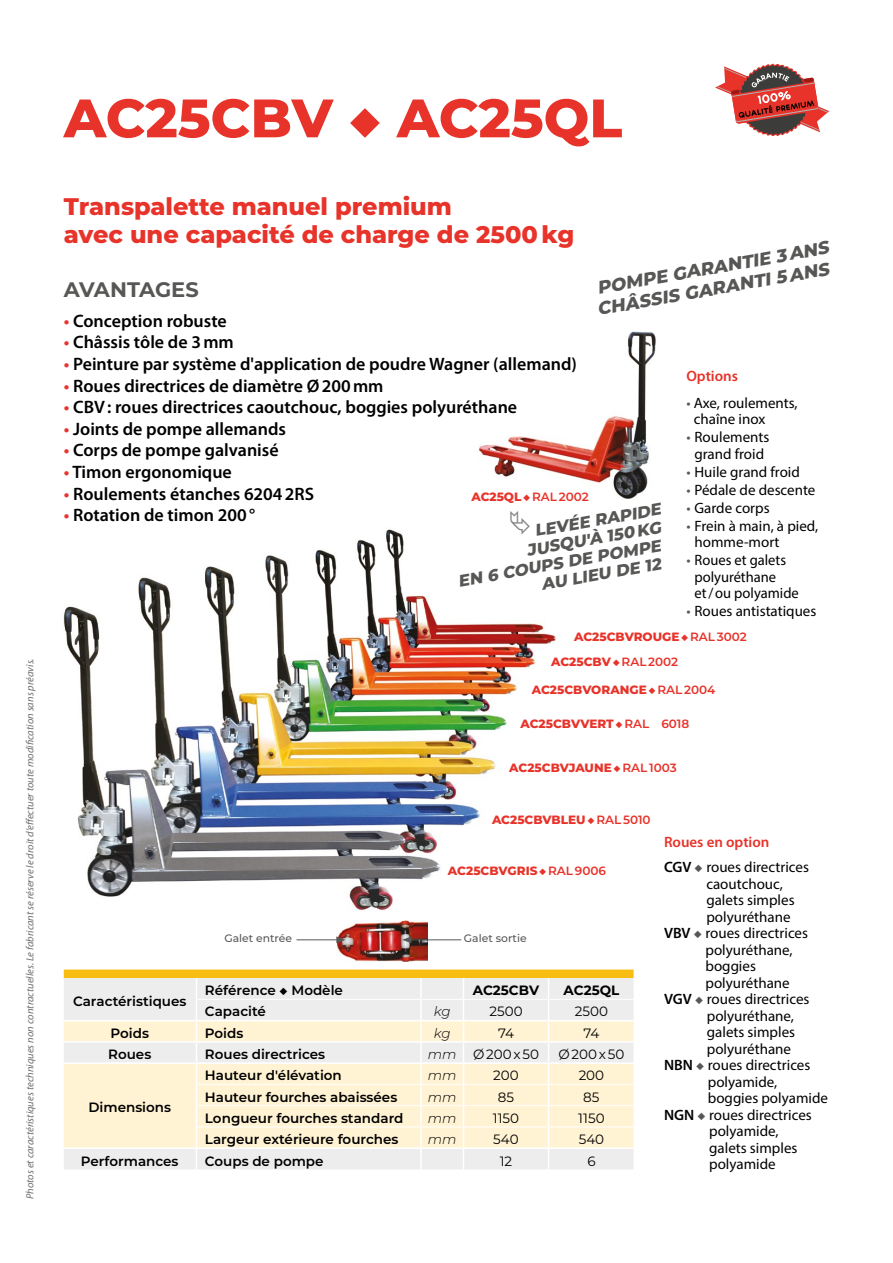
<style>
.page{position:relative;width:893px;height:1263px;background:#fff}
.page>*{position:absolute;margin:0;border:0;box-sizing:border-box;transform-origin:0 0}
.t1{font:800 54px "Montserrat";color:#e7332a}
.t2{font:800 24px/28.8px "Montserrat";color:#e7332a}
.t3{font:700 21px "Montserrat";letter-spacing:-.005em;color:#575756}
.t4{font:600 18px "Myriad Pro";color:#000}
.t5{font:italic 800 18px/21px "Montserrat";color:#575756}
.t6{font:italic 800 16.5px "Montserrat";color:#575756}
.t7{font:15px/16.5px "Myriad Pro";color:#000}
.t8{font:600 15px "Myriad Pro";color:#e7332a}
.t9{font:600 13.5px "Montserrat";color:#000}
.t10{font:13.5px "Montserrat";color:#000}
.t11{font:700 13.5px "Montserrat";color:#000}
.t12{font:italic 300 13.5px "Montserrat";color:#000}
.t13{font:800 12px/24.5px "Montserrat";color:#e7332a}
.t14{font:500 10.8px "Montserrat";color:#575756}
.t15{font:italic 10.5px "Myriad Pro";color:#706f6f}
.s1{color:#e7332a}
.s2{color:#575756}
.s3{font-weight:600}
.s4{font-weight:300;font-style:italic}
.s5{font-weight:600;color:#e7332a}
.s6{font-family:"Montserrat";font-weight:600;font-size:13.5px;color:#575756}
</style>
<div class="page">
<img style="left:63px;top:529px;width:493px;height:382px">
<svg style="left:64px;top:969px;width:570px;height:200px;background:#f7eed8"></svg>
<svg style="left:715px;top:64px;width:114px;height:72px"></svg>
<img style="left:336px;top:921px;width:91px;height:40px">
<hr style="left:409px;top:939px;width:52px;height:1px;background:#575756">
<svg style="left:402px;top:936px;width:9px;height:7px"></svg>
<hr style="left:296px;top:939px;width:43px;height:1px;background:#575756">
<svg style="left:336px;top:936px;width:10px;height:7px"></svg>
<img style="left:478px;top:331px;width:178px;height:168px">
<svg style="left:510px;top:529px;width:20px;height:6px"></svg>
<p class="t15" style="left:23px;top:1199px;width:542px;rotate:-90deg">Photos et caractéristiques techniques non contractuelles. Le fabricant se réserve le droit d’effectuer toute modification sans préavis.</p>
<h1 class="t1" style="left:64px;top:79px;width:560px">AC25CBV ◆ AC25QL</h1>
<h2 class="t2" style="left:64px;top:190px;width:512px">Transpalette manuel premium<br>avec une capacité de charge de 2500 kg</h2>
<p class="t5" style="left:592px;top:277px;width:240px;rotate:-10deg">POMPE GARANTIE 3 ANS<br>CHÂSSIS GARANTI 5 ANS</p>
<h3 class="t3" style="left:64px;top:274px;width:137px">AVANTAGES</h3>
<p class="t4" style="left:64px;top:309px;width:165px"><span class="s1">•</span> Conception robuste</p>
<p class="t4" style="left:64px;top:331px;width:172px"><span class="s1">•</span> Châssis tôle de 3mm</p>
<p class="t4" style="left:64px;top:353px;width:515px"><span class="s1">•</span> Peinture par système d'application de poudre Wagner (allemand)</p>
<p class="t4" style="left:64px;top:374px;width:321px"><span class="s1">•</span> Roues directrices de diamètre Ø200mm</p>
<p class="t4" style="left:64px;top:396px;width:455px"><span class="s1">•</span> CBV: roues directrices caoutchouc, boggies polyuréthane</p>
<p class="t4" style="left:64px;top:417px;width:224px"><span class="s1">•</span> Joints de pompe allemands</p>
<p class="t4" style="left:64px;top:439px;width:216px"><span class="s1">•</span> Corps de pompe galvanisé</p>
<p class="t4" style="left:64px;top:461px;width:170px"><span class="s1">•</span> Timon ergonomique</p>
<p class="t4" style="left:64px;top:482px;width:252px"><span class="s1">•</span> Roulements étanches 62042RS</p>
<p class="t4" style="left:64px;top:504px;width:193px"><span class="s1">•</span> Rotation de timon 200°</p>
<p class="t8" style="left:686px;top:367px;width:53px">Options</p>
<p class="t7" style="left:694px;top:394px;width:105px;text-indent:-7px"><span class="s2">•</span> Axe, roulements, chaîne inox</p>
<p class="t7" style="left:686px;top:429px;width:85px;text-align:center"><span class="s2">•</span> Roulements grand froid</p>
<p class="t7" style="left:686px;top:463px;width:115px"><span class="s2">•</span> Huile grand froid</p>
<p class="t7" style="left:686px;top:481px;width:131px"><span class="s2">•</span> Pédale de descente</p>
<p class="t7" style="left:686px;top:499px;width:85px"><span class="s2">•</span> Garde corps</p>
<p class="t7" style="left:694px;top:517px;width:125px;text-indent:-8px"><span class="s2">•</span> Frein à main, à pied, homme-mort</p>
<p class="t7" style="left:694px;top:552px;width:106px;text-indent:-8px"><span class="s2">•</span> Roues et galets polyuréthane et/ou polyamide</p>
<p class="t7" style="left:686px;top:603px;width:132px"><span class="s2">•</span> Roues antistatiques</p>
<p class="t13" style="left:471px;top:484px;width:119px">AC25QL ◆ <span class="s3">RAL 2002</span></p>
<p class="t6" style="left:533px;top:519px;width:129px;rotate:-10deg">LEVÉE RAPIDE</p>
<p class="t6" style="left:525px;top:538px;width:137px;rotate:-10deg">JUSQU'À 150 KG</p>
<p class="t6" style="left:456px;top:569px;width:207px;rotate:-10deg">EN 6 COUPS DE POMPE</p>
<p class="t6" style="left:539px;top:572px;width:123px;rotate:-10deg">AU LIEU DE 12</p>
<p class="t13" style="left:551px;top:624px;width:197px;text-indent:23px">AC25CBVROUGE ◆ <span class="s3">RAL 3002<br></span>AC25CBV ◆ <span class="s3">RAL 2002</span></p>
<p class="t13" style="left:532px;top:676px;width:185px">AC25CBVORANGE ◆ <span class="s3">RAL 2004</span></p>
<p class="t13" style="left:520px;top:711px;width:170px">AC25CBVVERT ◆ <span class="s3">RAL 6018</span></p>
<p class="t13" style="left:509px;top:755px;width:169px">AC25CBVJAUNE ◆ <span class="s3">RAL 1003</span></p>
<p class="t13" style="left:492px;top:807px;width:160px">AC25CBVBLEU ◆ <span class="s3">RAL 5010</span></p>
<p class="t13" style="left:448px;top:858px;width:160px">AC25CBVGRIS ◆ <span class="s3">RAL 9006</span></p>
<p class="t9" style="left:73px;top:991px;width:115px">Caractéristiques</p>
<p class="t14" style="left:224px;top:931px;width:69px">Galet entrée</p>
<p class="t14" style="left:464px;top:931px;width:64px">Galet sortie</p>
<p class="t9" style="left:205px;top:981px;width:140px">Référence ◆ Modèle</p>
<p class="t11" style="left:473px;top:980px;width:68px">AC25CBV</p>
<p class="t11" style="left:564px;top:980px;width:57px">AC25QL</p>
<p class="t9" style="left:205px;top:1002px;width:62px">Capacité</p>
<p class="t12" style="left:434px;top:1002px;width:18px">kg</p>
<p class="t10" style="left:489px;top:1002px;width:35px">2500</p>
<p class="t10" style="left:575px;top:1002px;width:35px">2500</p>
<p class="t9" style="left:111px;top:1023px;width:40px">Poids</p>
<p class="t9" style="left:205px;top:1023px;width:40px">Poids</p>
<p class="t12" style="left:434px;top:1024px;width:18px">kg</p>
<p class="t10" style="left:498px;top:1024px;width:17px">74</p>
<p class="t10" style="left:583px;top:1024px;width:17px">74</p>
<p class="t9" style="left:108px;top:1045px;width:45px">Roues</p>
<p class="t9" style="left:205px;top:1045px;width:122px">Roues directrices</p>
<p class="t10" style="left:428px;top:1045px;width:113px"><span class="s4">mm</span> Ø 200 x 50</p>
<p class="t10" style="left:558px;top:1045px;width:67px">Ø 200 x 50</p>
<p class="t9" style="left:88px;top:1098px;width:84px">Dimensions</p>
<p class="t9" style="left:205px;top:1066px;width:138px">Hauteur d'élévation</p>
<p class="t12" style="left:428px;top:1066px;width:30px">mm</p>
<p class="t10" style="left:493px;top:1066px;width:27px">200</p>
<p class="t10" style="left:579px;top:1066px;width:27px">200</p>
<p class="t9" style="left:205px;top:1087px;width:194px">Hauteur fourches abaissées</p>
<p class="t12" style="left:428px;top:1087px;width:30px">mm</p>
<p class="t10" style="left:498px;top:1087px;width:18px">85</p>
<p class="t10" style="left:583px;top:1087px;width:18px">85</p>
<p class="t9" style="left:205px;top:1108px;width:200px">Longueur fourches standard</p>
<p class="t12" style="left:428px;top:1109px;width:30px">mm</p>
<p class="t10" style="left:493px;top:1109px;width:28px">1150</p>
<p class="t10" style="left:578px;top:1109px;width:28px">1150</p>
<p class="t9" style="left:205px;top:1129px;width:195px">Largeur extérieure fourches</p>
<p class="t12" style="left:428px;top:1130px;width:30px">mm</p>
<p class="t10" style="left:493px;top:1130px;width:27px">540</p>
<p class="t10" style="left:579px;top:1130px;width:27px">540</p>
<p class="t9" style="left:81px;top:1151px;width:99px">Performances</p>
<p class="t9" style="left:205px;top:1151px;width:120px">Coups de pompe</p>
<p class="t10" style="left:500px;top:1152px;width:14px">12</p>
<p class="t10" style="left:587px;top:1152px;width:10px">6</p>
<p class="t7" style="left:664px;top:829px;width:146px;line-height:25px"><span class="s5">Roues en option<br></span><span class="s3">CGV</span> <span class="s6">◆</span> roues directrices</p>
<p class="t7" style="left:706px;top:875px;width:78px">caoutchouc,</p>
<p class="t7" style="left:706px;top:892px;width:90px">galets simples</p>
<p class="t7" style="left:706px;top:908px;width:86px">polyuréthane</p>
<p class="t7" style="left:664px;top:925px;width:146px"><span class="s3">VBV</span> <span class="s6">◆</span> roues directrices</p>
<p class="t7" style="left:705px;top:941px;width:89px">polyuréthane,</p>
<p class="t7" style="left:705px;top:958px;width:52px">boggies</p>
<p class="t7" style="left:705px;top:974px;width:86px">polyuréthane</p>
<p class="t7" style="left:664px;top:991px;width:147px"><span class="s3">VGV</span> <span class="s6">◆</span> roues directrices</p>
<p class="t7" style="left:707px;top:1007px;width:89px">polyuréthane,</p>
<p class="t7" style="left:707px;top:1024px;width:90px">galets simples</p>
<p class="t7" style="left:707px;top:1040px;width:86px">polyuréthane</p>
<p class="t7" style="left:664px;top:1057px;width:148px"><span class="s3">NBN</span> <span class="s6">◆</span> roues directrices</p>
<p class="t7" style="left:708px;top:1073px;width:71px">polyamide,</p>
<p class="t7" style="left:708px;top:1090px;width:122px">boggies polyamide</p>
<p class="t7" style="left:664px;top:1106px;width:149px"><span class="s3">NGN</span> <span class="s6">◆</span> roues directrices</p>
<p class="t7" style="left:709px;top:1123px;width:71px">polyamide,</p>
<p class="t7" style="left:709px;top:1139px;width:90px">galets simples</p>
<p class="t7" style="left:709px;top:1156px;width:68px">polyamide</p>
</div>
